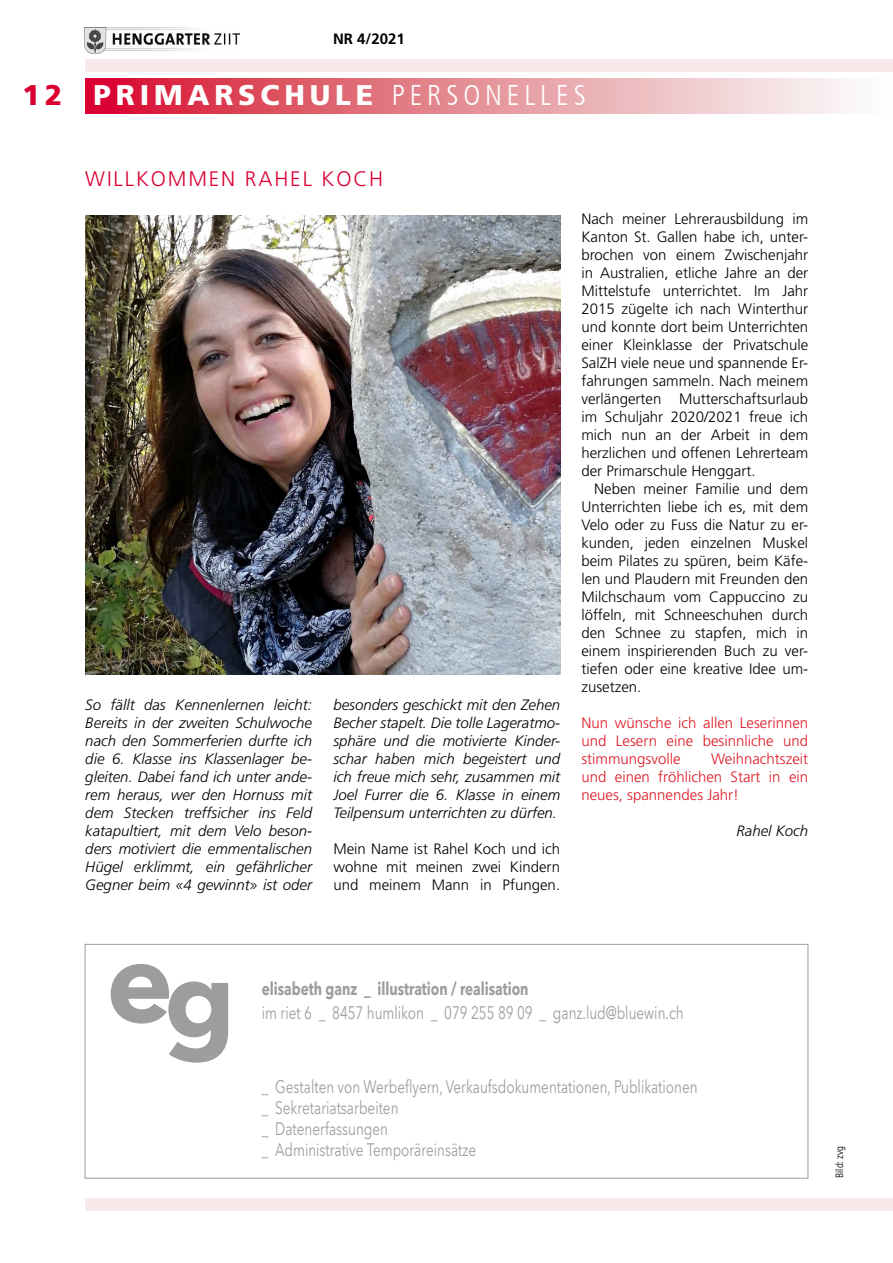
<style>
.page{position:relative;width:893px;height:1263px;background:#fff}
.page>*{position:absolute;margin:0;border:0;box-sizing:border-box;transform-origin:0 0}
.t1{font:700 112.5px "Avenir Next LT Pro";color:#9d9d9c}
.t2{font:700 108px "Avenir Next LT Pro";color:#9d9d9c}
.t3{font:900 28.5px "Frutiger LT Std";letter-spacing:.17em;color:#fff}
.t4{font:900 28.5px "Frutiger LT Std";color:#da0032}
.t5{font:300 21px "Frutiger LT Std";letter-spacing:.09em;color:#da0032}
.t6{font:18px/21px "Avenir Next LT Pro";color:#9d9d9c;scale:.75 1}
.t7{font:700 18px "Avenir Next LT Pro";color:#9d9d9c;scale:.75 1}
.t8{font:300 15px/18px "Frutiger LT Std";color:#000;text-align:justify}
.t9{font:italic 300 15px/18px "Frutiger LT Std";color:#000;text-align:justify}
.t10{font:300 15px/18px "Frutiger LT Std";color:#dd1924;text-align:justify}
.t11{font:700 15px "Frutiger LT Std";color:#000}
.t12{font:300 condensed 10.5px "Frutiger LT";color:#000}
.s1{font-family:"Frutiger LT";font-weight:300;font-stretch:condensed}
</style>
<div class="page">
<div style="left:85px;top:60px;width:808px;height:12px;background:#f8eaea"></div>
<svg style="left:85px;top:78px;width:761px;height:35px;background:#e58793"></svg>
<img style="left:85px;top:28px;width:154px;height:25px">
<div style="left:85px;top:1198px;width:808px;height:13px;background:#f8eaea"></div>
<div style="left:85px;top:944px;width:723px;height:234px;border:1px solid #9d9d9c"></div>
<img style="left:85px;top:215px;width:475px;height:459px">
<h3 class="t4" style="left:23px;top:78px;width:41px">12</h3>
<p class="t11" style="left:333px;top:30px;width:73px">NR 4/2021</p>
<h3 class="t3" style="left:94px;top:78px;width:494px">PRIMARSCHULE <span class="s1">PERSONELLES</span></h3>
<h3 class="t5" style="left:85px;top:167px;width:299px">WILLKOMMEN RAHEL KOCH</h3>
<p class="t9" style="left:85px;top:696px;width:228px">So fällt das Kennenlernen leicht:<br>Bereits in der zweiten Schulwoche nach den Sommerferien durfte ich die 6. Klasse ins Klassenlager be&shy;gleiten. Dabei fand ich unter ande&shy;rem heraus, wer den Hornuss mit dem Stecken treffsicher ins Feld katapultiert, mit dem Velo beson&shy;ders motiviert die emmentalischen Hügel erklimmt, ein gefährlicher Gegner beim «4 gewinnt» ist oder</p>
<p class="t9" style="left:333px;top:696px;width:228px">besonders geschickt mit den Zehen Becher stapelt. Die tolle Lageratmo&shy;sphäre und die motivierte Kinder&shy;schar haben mich begeistert und ich freue mich sehr, zusammen mit Joel Furrer die 6. Klasse in einem Teilpensum unterrichten zu dürfen.</p>
<p class="t8" style="left:333px;top:840px;width:228px">Mein Name ist Rahel Koch und ich wohne mit meinen zwei Kindern und meinem Mann in Pfungen.</p>
<p class="t8" style="left:581px;top:210px;width:228px">Nach meiner Lehrerausbildung im Kanton St. Gallen habe ich, unter&shy;brochen von einem Zwischenjahr in Australien, etliche Jahre an der Mittelstufe unterrichtet. Im Jahr 2015 zügelte ich nach Winterthur und konnte dort beim Unterrichten einer Kleinklasse der Privatschule SalZH viele neue und spannende Er&shy;fahrungen sammeln. Nach meinem verlängerten Mutterschaftsurlaub im Schuljahr 2020/2021 freue ich mich nun an der Arbeit in dem herzlichen und offenen Lehrerteam der Primarschule Henggart.</p>
<p class="t8" style="left:581px;top:480px;width:228px;text-indent:13px">Neben meiner Familie und dem Unterrichten liebe ich es, mit dem Velo oder zu Fuss die Natur zu er&shy;kunden, jeden einzelnen Muskel beim Pilates zu spüren, beim Käfe&shy;len und Plaudern mit Freunden den Milchschaum vom Cappuccino zu löffeln, mit Schneeschuhen durch den Schnee zu stapfen, mich in einem inspirierenden Buch zu ver&shy;tiefen oder eine kreative Idee um&shy;zusetzen.</p>
<p class="t10" style="left:581px;top:714px;width:228px">Nun wünsche ich allen Leserinnen und Lesern eine besinnliche und stimmungsvolle</p>
<p class="t10" style="left:581px;top:750px;width:228px;text-indent:130px">Weihnachtszeit und einen fröhlichen Start in ein neues, spannendes Jahr!</p>
<p class="t9" style="left:736px;top:822px;width:73px">Rahel Koch</p>
<h1 class="t1" style="left:106px;top:913px;width:69px">e</h1>
<h2 class="t2" style="left:164px;top:933px;width:73px">g</h2>
<p class="t7" style="left:262px;top:977px;width:357px">elisabeth ganz _ illustration / realisation</p>
<p class="t6" style="left:262px;top:1002px;width:564px">im riet 6 _ 8457 humlikon _ 079 255 89 09 _ ganz.lud@bluewin.ch</p>
<p class="t6" style="left:262px;top:1076px;width:583px">_ Gestalten von Werbeflyern, Verkaufsdokumentationen, Publikationen _ Sekretariatsarbeiten<br>_ Datenerfassungen<br>_ Administrative Temporäreinsätze</p>
<p class="t12" style="left:833px;top:1178px;width:33px;rotate:-90deg">Bild: zvg</p>
</div>
